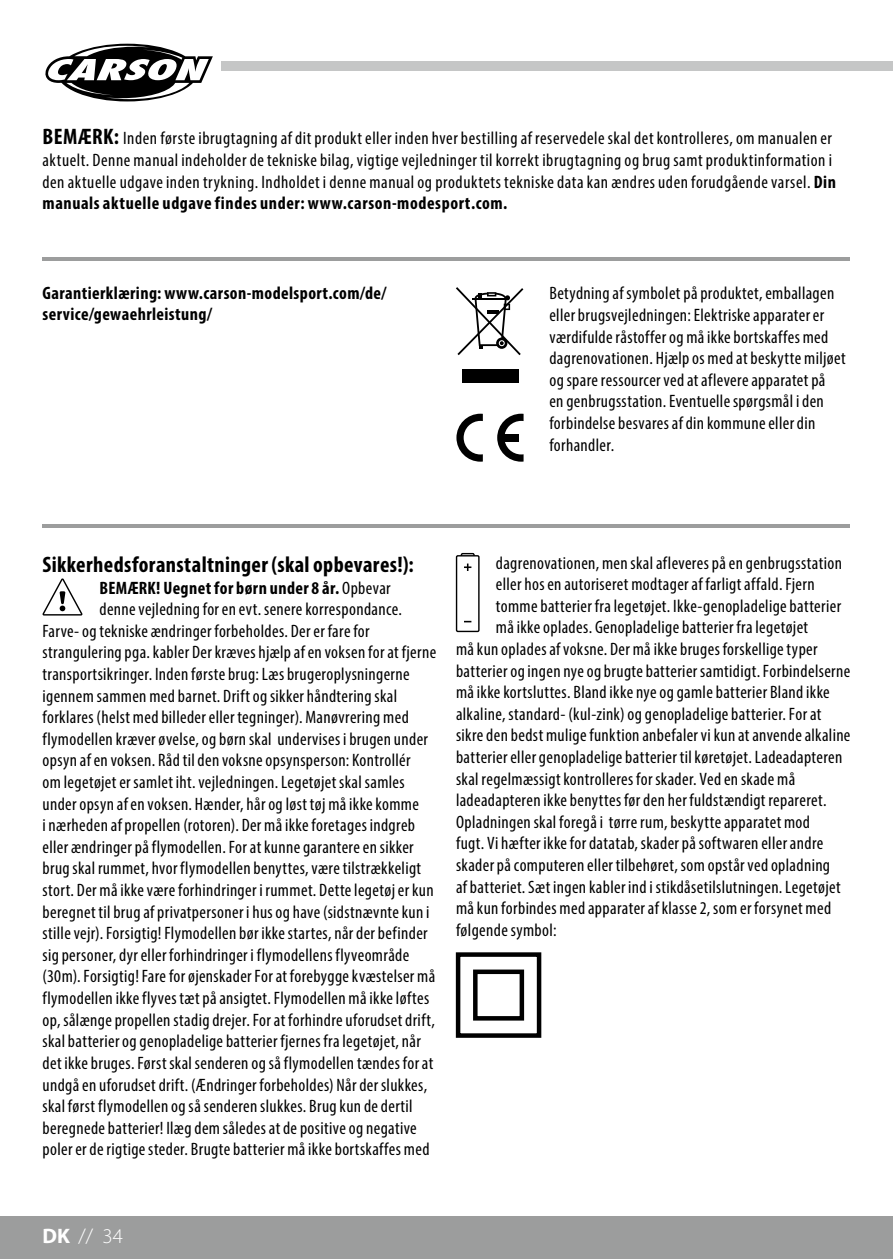
<style>
.page{position:relative;width:893px;height:1259px;background:#fff}
.page>*{position:absolute;margin:0;border:0;box-sizing:border-box;transform-origin:0 0}
.t1{font:700 condensed 22.5px "Myriad Pro";letter-spacing:.015em;color:#000}
.t2{font:300 21px "Myriad Pro";color:#fff}
.t3{font:condensed 18px/21.6px "Myriad Pro";letter-spacing:.02em;color:#000}
.t4{font:700 condensed 18px/20.4px "Myriad Pro";letter-spacing:.025em;color:#000}
.s1{font-weight:700;font-size:22.5px}
.s2{font-weight:700}
.s3{font-weight:400}
</style>
<div class="page">
<div style="left:0;top:1216px;width:893px;height:43px;background:#9c9d9d"></div>
<div style="left:221px;top:61px;width:672px;height:9px;background:#c5c6c6"></div>
<svg style="left:45px;top:43px;width:168px;height:59px"></svg>
<hr style="left:43px;top:257px;width:807px;height:4px;background:#9c9d9d">
<hr style="left:43px;top:524px;width:807px;height:3px;background:#9c9d9d">
<div style="left:462px;top:369px;width:56px;height:14px;background:#000"></div>
<svg style="left:456px;top:287px;width:67px;height:68px"></svg>
<svg style="left:456px;top:414px;width:27px;height:48px"></svg>
<svg style="left:497px;top:414px;width:27px;height:48px"></svg>
<div style="left:502px;top:434px;width:17px;height:7px;background:#000"></div>
<svg style="left:43px;top:578px;width:39px;height:37px"></svg>
<div style="left:456px;top:952px;width:85px;height:85px;border:4px solid #000"></div>
<div style="left:473px;top:969px;width:51px;height:51px;border:4px solid #000"></div>
<div style="left:461px;top:553px;width:14px;height:7px;border:1px solid #000"></div>
<div style="left:457px;top:556px;width:22px;height:75px;background:#fff"></div>
<div style="left:456px;top:555px;width:24px;height:77px;border:1px solid #000"></div>
<svg style="left:464px;top:564px;width:7px;height:7px"></svg>
<p class="t3" style="left:43px;top:127px;width:795px"><span class="s1">BEMÆRK:</span> Inden første ibrugtagning af dit produkt eller inden hver bestilling af reservedele skal det kontrolleres, om manualen er aktuelt. Denne manual indeholder de tekniske bilag, vigtige vejledninger til korrekt ibrugtagning og brug samt produktinformation i den aktuelle udgave inden trykning. Indholdet i denne manual og produktets tekniske data kan ændres uden forudgående varsel. <span class="s2">Din manuals aktuelle udgave findes under: www.carson-modesport.com.</span></p>
<p class="t4" style="left:43px;top:283px;width:346px">Garantierklæring: www.carson-modelsport.com/de/ service/gewaehrleistung/</p>
<p class="t3" style="left:549px;top:282px;width:298px">Betydning af symbolet på produktet, emballagen eller brugsvejledningen: Elektriske apparater er værdifulde råstoffer og må ikke bortskaffes med dagrenovationen. Hjælp os med at beskytte miljøet og spare ressourcer ved at aflevere apparatet på<br>en genbrugsstation. Eventuelle spørgsmål i den forbindelse besvares af din kommune eller din forhandler.</p>
<p class="t1" style="left:43px;top:550px;width:373px">Sikkerhedsforanstaltninger (skal opbevares!):</p>
<p class="t4" style="left:99px;top:577px;width:293px">BEMÆRK! Uegnet for børn under 8 år. <span class="s3">Opbevar</span></p>
<p class="t3" style="left:99px;top:598px;width:304px">denne vejledning for en evt. senere korrespondance.</p>
<p class="t3" style="left:43px;top:620px;width:329px">Farve- og tekniske ændringer forbeholdes. Der er fare for</p>
<p class="t3" style="left:43px;top:641px;width:395px">strangulering pga. kabler Der kræves hjælp af en voksen for at fjerne</p>
<p class="t3" style="left:43px;top:663px;width:369px">transportsikringer. Inden første brug: Læs brugeroplysningerne</p>
<p class="t3" style="left:43px;top:684px;width:356px">igennem sammen med barnet. Drift og sikker håndtering skal</p>
<p class="t3" style="left:43px;top:706px;width:368px">forklares (helst med billeder eller tegninger). Manøvrering med</p>
<p class="t3" style="left:43px;top:728px;width:387px">flymodellen kræver øvelse, og børn skal undervises i brugen under</p>
<p class="t3" style="left:43px;top:749px;width:369px">opsyn af en voksen. Råd til den voksne opsynsperson: Kontrollér</p>
<p class="t3" style="left:43px;top:771px;width:364px">om legetøjet er samlet iht. vejledningen. Legetøjet skal samles</p>
<p class="t3" style="left:43px;top:792px;width:378px">under opsyn af en voksen. Hænder, hår og løst tøj må ikke komme</p>
<p class="t3" style="left:43px;top:814px;width:374px">i nærheden af propellen (rotoren). Der må ikke foretages indgreb</p>
<p class="t3" style="left:43px;top:836px;width:373px">eller ændringer på flymodellen. For at kunne garantere en sikker</p>
<p class="t3" style="left:43px;top:857px;width:380px">brug skal rummet, hvor flymodellen benyttes, være tilstrækkeligt</p>
<p class="t3" style="left:43px;top:879px;width:393px">stort. Der må ikke være forhindringer i rummet. Dette legetøj er kun</p>
<p class="t3" style="left:43px;top:900px;width:389px">beregnet til brug af privatpersoner i hus og have (sidstnævnte kun i</p>
<p class="t3" style="left:43px;top:922px;width:387px">stille vejr). Forsigtig! Flymodellen bør ikke startes, når der befinder</p>
<p class="t3" style="left:43px;top:944px;width:368px">sig personer, dyr eller forhindringer i flymodellens flyveområde</p>
<p class="t3" style="left:43px;top:965px;width:394px">(30m). Forsigtig! Fare for øjenskader For at forebygge kvæstelser må</p>
<p class="t3" style="left:43px;top:987px;width:388px">flymodellen ikke flyves tæt på ansigtet. Flymodellen må ikke løftes</p>
<p class="t3" style="left:43px;top:1008px;width:394px">op, sålænge propellen stadig drejer. For at forhindre uforudset drift,</p>
<p class="t3" style="left:43px;top:1030px;width:380px">skal batterier og genopladelige batterier fjernes fra legetøjet, når</p>
<p class="t3" style="left:43px;top:1052px;width:392px">det ikke bruges. Først skal senderen og så flymodellen tændes for at</p>
<p class="t3" style="left:43px;top:1073px;width:386px">undgå en uforudset drift. (Ændringer forbeholdes) Når der slukkes,</p>
<p class="t3" style="left:43px;top:1095px;width:372px">skal først flymodellen og så senderen slukkes. Brug kun de dertil</p>
<p class="t3" style="left:43px;top:1116px;width:376px">beregnede batterier! Ilæg dem således at de positive og negative</p>
<p class="t3" style="left:43px;top:1138px;width:389px">poler er de rigtige steder. Brugte batterier må ikke bortskaffes med</p>
<p class="t3" style="left:496px;top:551px;width:348px">dagrenovationen, men skal afleveres på en genbrugsstation</p>
<p class="t3" style="left:496px;top:573px;width:320px">eller hos en autoriseret modtager af farligt affald. Fjern</p>
<p class="t3" style="left:496px;top:595px;width:347px">tomme batterier fra legetøjet. Ikke-genopladelige batterier</p>
<p class="t3" style="left:496px;top:616px;width:314px">må ikke oplades. Genopladelige batterier fra legetøjet</p>
<p class="t3" style="left:456px;top:638px;width:363px">må kun oplades af voksne. Der må ikke bruges forskellige typer</p>
<p class="t3" style="left:456px;top:659px;width:396px">batterier og ingen nye og brugte batterier samtidigt. Forbindelserne</p>
<p class="t3" style="left:456px;top:681px;width:375px">må ikke kortsluttes. Bland ikke nye og gamle batterier Bland ikke</p>
<p class="t3" style="left:456px;top:703px;width:367px">alkaline, standard- (kul-zink) og genopladelige batterier. For at</p>
<p class="t3" style="left:456px;top:724px;width:396px">sikre den bedst mulige funktion anbefaler vi kun at anvende alkaline</p>
<p class="t3" style="left:456px;top:746px;width:388px">batterier eller genopladelige batterier til køretøjet. Ladeadapteren</p>
<p class="t3" style="left:456px;top:767px;width:341px">skal regelmæssigt kontrolleres for skader. Ved en skade må</p>
<p class="t3" style="left:456px;top:789px;width:372px">ladeadapteren ikke benyttes før den her fuldstændigt repareret.</p>
<p class="t3" style="left:456px;top:811px;width:356px">Opladningen skal foregå i tørre rum, beskytte apparatet mod</p>
<p class="t3" style="left:456px;top:832px;width:369px">fugt. Vi hæfter ikke for datatab, skader på softwaren eller andre</p>
<p class="t3" style="left:456px;top:854px;width:376px">skader på computeren eller tilbehøret, som opstår ved opladning</p>
<p class="t3" style="left:456px;top:875px;width:386px">af batteriet. Sæt ingen kabler ind i stikdåsetilslutningen. Legetøjet</p>
<p class="t3" style="left:456px;top:897px;width:377px">må kun forbindes med apparater af klasse 2, som er forsynet med</p>
<p class="t3" style="left:456px;top:919px;width:102px">følgende symbol:</p>
<p class="t2" style="left:43px;top:1223px;width:82px"><span class="s2">DK</span> // 34</p>
</div>
